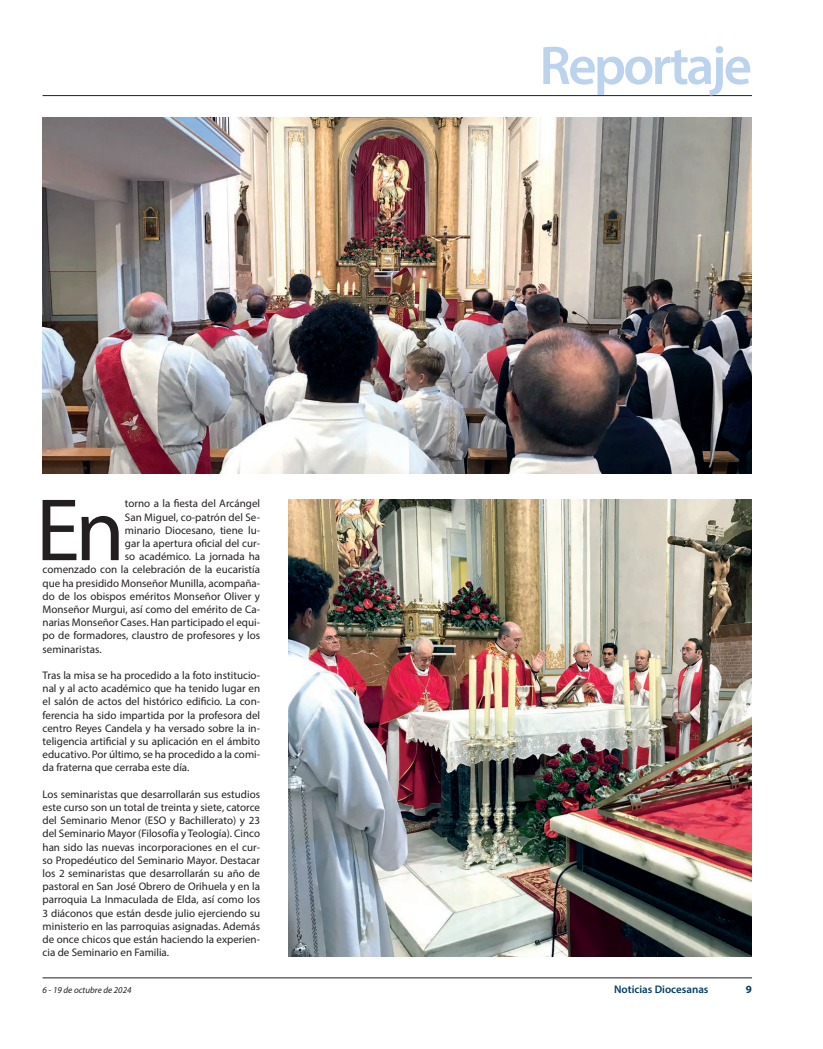
<style>
.page{position:relative;width:823px;height:1049px;background:#fff}
.page>*{position:absolute;margin:0;border:0;box-sizing:border-box;transform-origin:0 0}
.t1{font:89.3px "Myriad Pro";color:#231f20}
.t2{font:600 55px "Myriad Pro";letter-spacing:-.05em;color:#bbd3ed}
.t3{font:11px/13.2px "Myriad Pro";color:#231f20;text-align:justify}
.t4{font:600 11px "Myriad Pro";color:#043e62}
.t5{font:700 11px "Myriad Pro";color:#043e62}
.t6{font:italic 9px "Myriad Pro";color:#231f20}
</style>
<div class="page">
<hr style="left:43px;top:978px;width:708px;height:1px;background:#231f20">
<hr style="left:43px;top:95px;width:708px;height:1px;background:#231f20">
<img style="left:43px;top:117px;width:708px;height:356px">
<img style="left:288px;top:499px;width:463px;height:457px">
<p class="t1" style="left:36px;top:475px;width:91px">En</p>
<p class="t3" style="left:125px;top:497px;width:137px">torno a la fiesta del Arcángel</p>
<p class="t3" style="left:125px;top:510px;width:137px">San Miguel, co-patrón del Se-</p>
<p class="t3" style="left:125px;top:523px;width:137px">minario Diocesano, tiene lu-</p>
<p class="t3" style="left:125px;top:536px;width:137px">gar la apertura oficial del cur-</p>
<p class="t3" style="left:125px;top:550px;width:137px">so académico. La jornada ha</p>
<p class="t3" style="left:43px;top:563px;width:219px">comenzado con la celebración de la eucaristía</p>
<p class="t3" style="left:43px;top:576px;width:219px">que ha presidido Monseñor Munilla, acompaña-</p>
<p class="t3" style="left:43px;top:589px;width:219px">do de los obispos eméritos Monseñor Oliver y</p>
<p class="t3" style="left:43px;top:602px;width:219px">Monseñor Murgui, así como del emérito de Ca-</p>
<p class="t3" style="left:43px;top:616px;width:219px">narias Monseñor Cases. Han participado el equi-</p>
<p class="t3" style="left:43px;top:629px;width:219px">po de formadores, claustro de profesores y los</p>
<p class="t3" style="left:43px;top:642px;width:61px">seminaristas.</p>
<p class="t3" style="left:43px;top:668px;width:219px">Tras la misa se ha procedido a la foto institucio&shy;nal y al acto académico que ha tenido lugar en el salón de actos del histórico edificio. La con&shy;ferencia ha sido impartida por la profesora del centro Reyes Candela y ha versado sobre la in&shy;teligencia artificial y su aplicación en el ámbito educativo. Por último, se ha procedido a la comi&shy;da fraterna que cerraba este día.</p>
<p class="t3" style="left:43px;top:787px;width:219px">Los seminaristas que desarrollarán sus estudios este curso son un total de treinta y siete, catorce del Seminario Menor (ESO y Bachillerato) y 23 del Seminario Mayor (Filosofía y Teología). Cinco han sido las nuevas incorporaciones en el cur&shy;so Propedéutico del Seminario Mayor. Destacar los 2 seminaristas que desarrollarán su año de pastoral en San José Obrero de Orihuela y en la parroquia La Inmaculada de Elda, así como los 3 diáconos que están desde julio ejerciendo su ministerio en las parroquias asignadas. Además de once chicos que están haciendo la experien&shy;cia de Seminario en Familia.</p>
<p class="t2" style="left:539px;top:31px;width:214px">Reportaje</p>
<p class="t6" style="left:43px;top:984px;width:90px">6 - 19 de octubre de 2024</p>
<p class="t4" style="left:613px;top:982px;width:96px">Noticias Diocesanas</p>
<p class="t5" style="left:745px;top:982px;width:8px">9</p>
</div>
